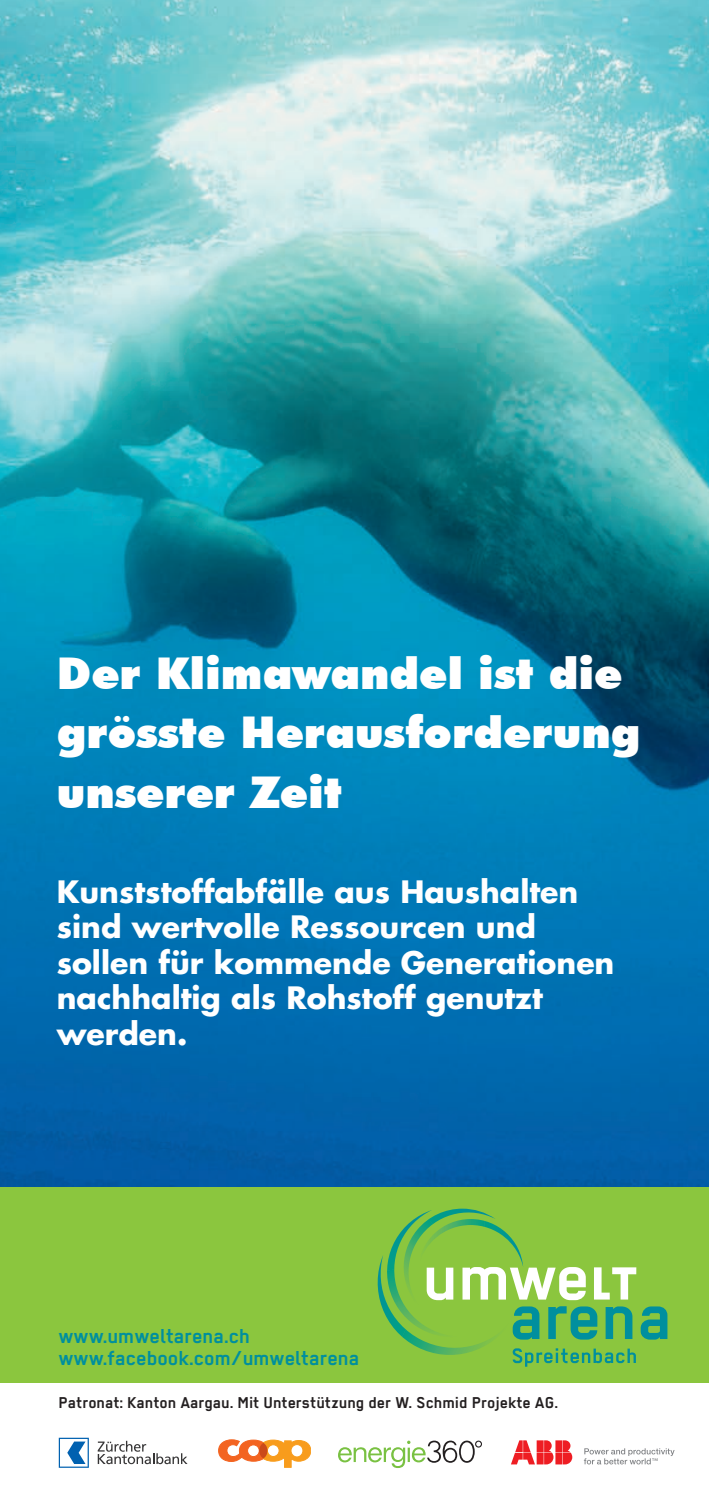
<style>
.page{position:relative;width:709px;height:1489px;background:#fff}
.page>*{position:absolute;margin:0;border:0;box-sizing:border-box;transform-origin:0 0}
.t1{font:900 43.75px/59.2px "Futura BT";color:#fff}
.t2{font:700 30px/35.5px "Futura";color:#fff}
.t3{font:700 22.75px/22.8px "Regular";color:#008f9e}
.t4{font:700 17.75px "Regular";letter-spacing:.005em;color:#231f20}
</style>
<div class="page">
<svg style="left:218px;top:1439px;width:93px;height:28px"></svg>
<div style="left:259px;top:1442px;width:8px;height:16px;background:#cb4a1a;border-radius:50%"></div>
<div style="left:0;top:1187px;width:709px;height:195px;background:#8bc63e"></div>
<svg style="left:377px;top:1208px;width:290px;height:158px"></svg>
<svg style="left:584px;top:1448px;width:90px;height:16px"></svg>
<svg style="left:511px;top:1440px;width:61px;height:24px"></svg>
<svg style="left:59px;top:1437px;width:30px;height:30px"></svg>
<svg style="left:98px;top:1440px;width:89px;height:23px"></svg>
<svg style="left:338px;top:1440px;width:144px;height:27px"></svg>
<img style="left:0;top:0;width:709px;height:1186px">
<h1 class="t1" style="left:57px;top:643px;width:585px">Der Klimawandel ist die grösste Herausforderung unserer Zeit</h1>
<p class="t2" style="left:57px;top:872px;width:559px">Kunststoffabfälle aus Haushalten sind wertvolle Ressourcen und sollen für kommende Generationen nachhaltig als Rohstoff genutzt werden.</p>
<p class="t3" style="left:59px;top:1323px;width:302px">www.umweltarena.ch www.facebook.com/umweltarena</p>
<p class="t4" style="left:59px;top:1392px;width:501px">Patronat: Kanton Aargau. Mit Unterstützung der W. Schmid Projekte AG.</p>
<p class="t3" style="left:59px;top:1333px;width:302px">www.umweltarena.ch www.facebook.com/umweltarena</p>
</div>
